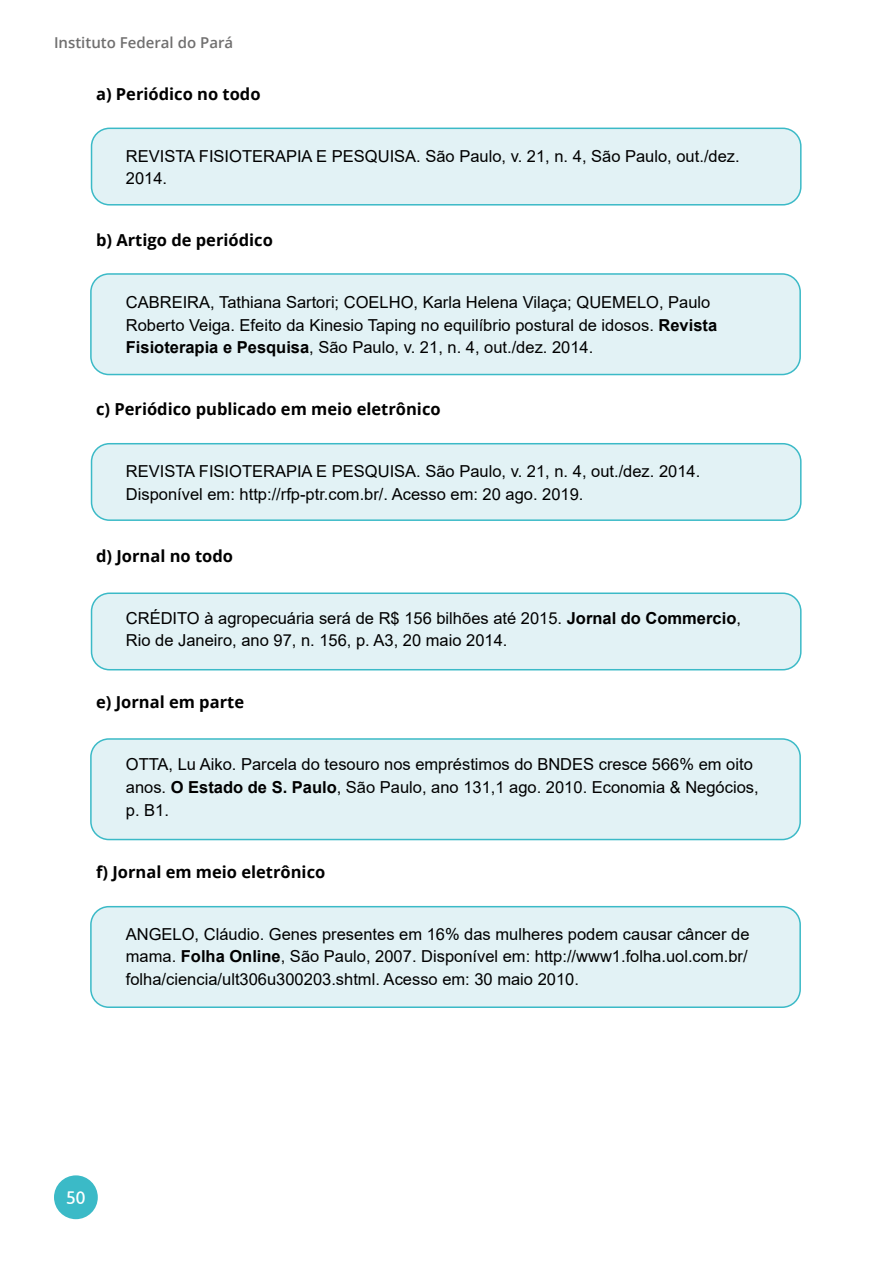
<style>
.page{position:relative;width:893px;height:1263px;background:#fff}
.page>*{position:absolute;margin:0;border:0;box-sizing:border-box;transform-origin:0 0}
.t1{font:500 18px "Asap";color:#fff}
.t2{font:16.5px/22.5px "Arial";color:#000}
.t3{font:700 16.5px "Open Sans";color:#000}
.t4{font:600 15px "Open Sans";color:#706f6f}
.s1{font-weight:700}
</style>
<div class="page">
<div style="left:54px;top:1175px;width:44px;height:44px;background:#3bbac7;border-radius:50%"></div>
<div style="left:91px;top:274px;width:709px;height:100px;background:#e2f2f5;border-radius:18px"></div>
<div style="left:90px;top:273px;width:711px;height:102px;border:2px solid #3bbac7;border-radius:18px"></div>
<div style="left:91px;top:739px;width:709px;height:100px;background:#e2f2f5;border-radius:18px"></div>
<div style="left:90px;top:738px;width:711px;height:102px;border:2px solid #3bbac7;border-radius:18px"></div>
<div style="left:91px;top:907px;width:709px;height:100px;background:#e2f2f5;border-radius:18px"></div>
<div style="left:90px;top:906px;width:711px;height:102px;border:2px solid #3bbac7;border-radius:18px"></div>
<div style="left:92px;top:128px;width:709px;height:77px;background:#e2f2f5;border-radius:18px"></div>
<div style="left:91px;top:128px;width:711px;height:78px;border:2px solid #3bbac7;border-radius:18px"></div>
<div style="left:92px;top:444px;width:709px;height:76px;background:#e2f2f5;border-radius:18px"></div>
<div style="left:91px;top:443px;width:711px;height:78px;border:2px solid #3bbac7;border-radius:18px"></div>
<div style="left:92px;top:593px;width:709px;height:77px;background:#e2f2f5;border-radius:18px"></div>
<div style="left:91px;top:592px;width:711px;height:78px;border:2px solid #3bbac7;border-radius:18px"></div>
<p class="t4" style="left:54px;top:32px;width:181px">Instituto Federal do Pará</p>
<p class="t3" style="left:96px;top:82px;width:166px">a) Periódico no todo</p>
<p class="t2" style="left:126px;top:145px;width:615px">REVISTA FISIOTERAPIA E PESQUISA. São Paulo, v. 21, n. 4, São Paulo, out./dez.<br>2014.</p>
<p class="t3" style="left:96px;top:229px;width:178px">b) Artigo de periódico</p>
<p class="t2" style="left:126px;top:291px;width:593px">CABREIRA, Tathiana Sartori; COELHO, Karla Helena Vilaça; QUEMELO, Paulo<br>Roberto Veiga. Efeito da Kinesio Taping no equilíbrio postural de idosos. <span class="s1">Revista<br>Fisioterapia e Pesquisa</span>, São Paulo, v. 21, n. 4, out./dez. 2014.</p>
<p class="t3" style="left:96px;top:398px;width:346px">c) Periódico publicado em meio eletrônico</p>
<p class="t2" style="left:126px;top:460px;width:576px">REVISTA FISIOTERAPIA E PESQUISA. São Paulo, v. 21, n. 4, out./dez. 2014.<br>Disponível em: http://rfp-ptr.com.br/. Acesso em: 20 ago. 2019.</p>
<p class="t3" style="left:96px;top:544px;width:138px">d) Jornal no todo</p>
<p class="t2" style="left:126px;top:607px;width:617px">CRÉDITO à agropecuária será de R$ 156 bilhões até 2015. <span class="s1">Jornal do Commercio</span>,<br>Rio de Janeiro, ano 97, n. 156, p. A3, 20 maio 2014.</p>
<p class="t3" style="left:96px;top:691px;width:149px">e) Jornal em parte</p>
<p class="t2" style="left:126px;top:753px;width:634px">OTTA, Lu Aiko. Parcela do tesouro nos empréstimos do BNDES cresce 566% em oito anos. <span class="s1">O Estado de S. Paulo</span>, São Paulo, ano 131,1 ago. 2010. Economia &amp; Negócios, p. B1.</p>
<p class="t3" style="left:96px;top:860px;width:231px">f) Jornal em meio eletrônico</p>
<p class="t2" style="left:126px;top:922px;width:625px;text-align:justify">ANGELO, Cláudio. Genes presentes em 16% das mulheres podem causar câncer de mama. <span class="s1">Folha Online</span>, São Paulo, 2007. Disponível em: http://www1.folha.uol.com.br/ folha/ciencia/ult306u300203.shtml. Acesso em: 30 maio 2010.</p>
<p class="t1" style="left:66px;top:1185px;width:21px">50</p>
</div>
